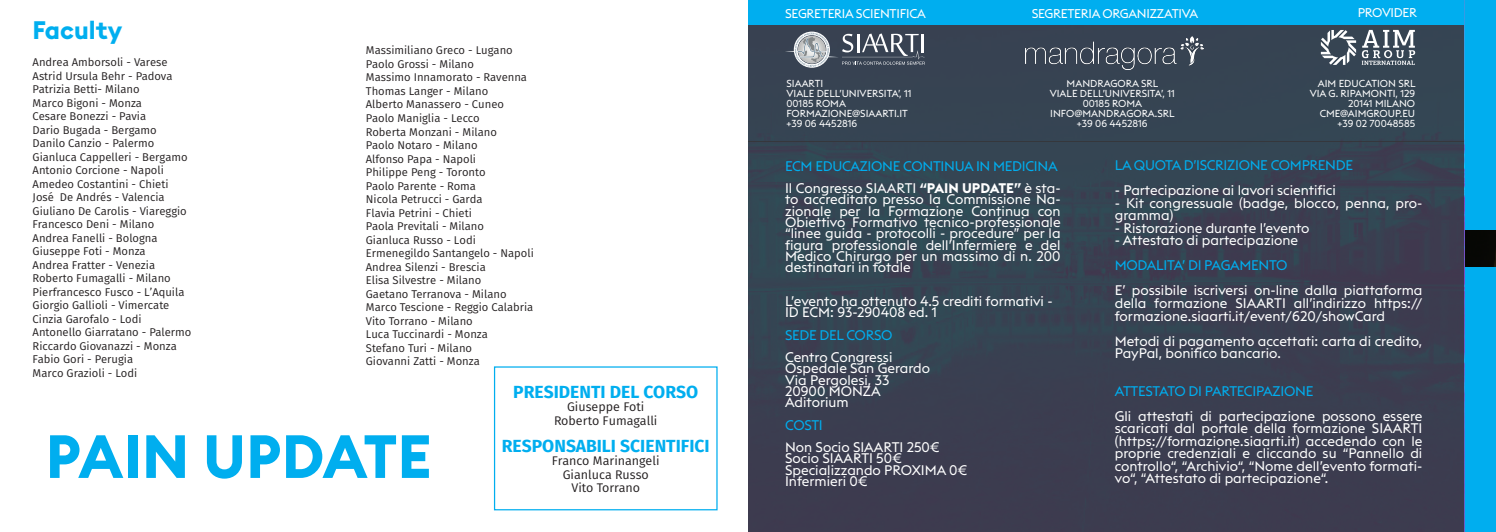
<style>
.page{position:relative;width:1496px;height:532px;background:#fff}
.page>*{position:absolute;margin:0;border:0;box-sizing:border-box;transform-origin:0 0}
.t1{font:700 60px "Euclid Square";color:#00aeef}
.t2{font:700 25px "Euclid Square";color:#00aeef}
.t3{font:700 17.5px "Fira Sans";color:#00aeef}
.t4{font:13.75px/12.5px "Euclid Triangle";color:#fff;text-align:justify}
.t5{font:13.75px "Euclid Triangle";letter-spacing:-.02em;color:#00aeef}
.t6{font:12.5px "Fira Sans";color:#231f20}
.t7{font:12.5px "Euclid Triangle";letter-spacing:-.02em;color:#fff}
.t8{font:11.25px "Fira Sans";color:#231f20}
.t9{font:10px "Euclid Triangle";color:#fff}
.s1{font-weight:700}
</style>
<div class="page">
<div style="left:1463px;top:0;width:32px;height:531px;background:#00aeef"></div>
<img style="left:1463px;top:230px;width:32px;height:36px">
<div style="left:748px;top:141px;width:715px;height:390px;background:#3a3e50"></div>
<div style="left:748px;top:22px;width:715px;height:119px;background:#364452"></div>
<img style="left:1025px;top:37px;width:178px;height:33px">
<svg style="left:1320px;top:30px;width:35px;height:35px"></svg>
<svg style="left:1361px;top:30px;width:54px;height:35px"></svg>
<div style="left:748px;top:0;width:715px;height:25px;background:#00aeef"></div>
<svg style="left:785px;top:32px;width:139px;height:36px"></svg>
<div style="left:494px;top:366px;width:223px;height:144px;border:1px solid #00aeef"></div>
<p class="t2" style="left:33px;top:14px;width:91px">Faculty</p>
<p class="t8" style="left:33px;top:54px;width:136px">Andrea Amborsoli - Varese</p>
<p class="t8" style="left:33px;top:68px;width:141px">Astrid Ursula Behr - Padova</p>
<p class="t8" style="left:33px;top:81px;width:109px">Patrizia Betti- Milano</p>
<p class="t8" style="left:33px;top:95px;width:111px">Marco Bigoni - Monza</p>
<p class="t8" style="left:33px;top:108px;width:115px">Cesare Bonezzi - Pavia</p>
<p class="t8" style="left:33px;top:122px;width:126px">Dario Bugada - Bergamo</p>
<p class="t8" style="left:33px;top:135px;width:123px">Danilo Canzio - Palermo</p>
<p class="t8" style="left:33px;top:149px;width:156px">Gianluca Cappelleri - Bergamo</p>
<p class="t8" style="left:33px;top:162px;width:133px">Antonio Corcione - Napoli</p>
<p class="t8" style="left:33px;top:176px;width:137px">Amedeo Costantini - Chieti</p>
<p class="t8" style="left:33px;top:189px;width:133px">José De Andrés - Valencia</p>
<p class="t8" style="left:33px;top:203px;width:156px">Giuliano De Carolis - Viareggio</p>
<p class="t8" style="left:33px;top:216px;width:123px">Francesco Deni - Milano</p>
<p class="t8" style="left:33px;top:230px;width:126px">Andrea Fanelli - Bologna</p>
<p class="t8" style="left:33px;top:243px;width:115px">Giuseppe Foti - Monza</p>
<p class="t8" style="left:33px;top:257px;width:124px">Andrea Fratter - Venezia</p>
<p class="t8" style="left:33px;top:270px;width:140px">Roberto Fumagalli - Milano</p>
<p class="t8" style="left:33px;top:284px;width:153px">Pierfrancesco Fusco - L’Aquila</p>
<p class="t8" style="left:33px;top:297px;width:138px">Giorgio Gallioli - Vimercate</p>
<p class="t8" style="left:33px;top:311px;width:111px">Cinzia Garofalo - Lodi</p>
<p class="t8" style="left:33px;top:324px;width:160px">Antonello Giarratano - Palermo</p>
<p class="t8" style="left:33px;top:338px;width:146px">Riccardo Giovanazzi - Monza</p>
<p class="t8" style="left:33px;top:351px;width:102px">Fabio Gori - Perugia</p>
<p class="t8" style="left:33px;top:365px;width:106px">Marco Grazioli - Lodi</p>
<p class="t8" style="left:366px;top:43px;width:148px">Massimiliano Greco - Lugano</p>
<p class="t8" style="left:366px;top:56px;width:110px">Paolo Grossi - Milano</p>
<p class="t8" style="left:366px;top:70px;width:163px">Massimo Innamorato - Ravenna</p>
<p class="t8" style="left:366px;top:83px;width:124px">Thomas Langer - Milano</p>
<p class="t8" style="left:366px;top:97px;width:140px">Alberto Manassero - Cuneo</p>
<p class="t8" style="left:366px;top:110px;width:115px">Paolo Maniglia - Lecco</p>
<p class="t8" style="left:366px;top:124px;width:133px">Roberta Monzani - Milano</p>
<p class="t8" style="left:366px;top:137px;width:113px">Paolo Notaro - Milano</p>
<p class="t8" style="left:366px;top:151px;width:112px">Alfonso Papa - Napoli</p>
<p class="t8" style="left:366px;top:164px;width:121px">Philippe Peng - Toronto</p>
<p class="t8" style="left:366px;top:178px;width:112px">Paolo Parente - Roma</p>
<p class="t8" style="left:366px;top:191px;width:118px">Nicola Petrucci - Garda</p>
<p class="t8" style="left:366px;top:205px;width:107px">Flavia Petrini - Chieti</p>
<p class="t8" style="left:366px;top:218px;width:120px">Paola Previtali - Milano</p>
<p class="t8" style="left:366px;top:232px;width:111px">Gianluca Russo - Lodi</p>
<p class="t8" style="left:366px;top:245px;width:169px">Ermenegildo Santangelo - Napoli</p>
<p class="t8" style="left:366px;top:259px;width:121px">Andrea Silenzi - Brescia</p>
<p class="t8" style="left:366px;top:272px;width:117px">Elisa Silvestre - Milano</p>
<p class="t8" style="left:366px;top:286px;width:142px">Gaetano Terranova - Milano</p>
<p class="t8" style="left:366px;top:299px;width:169px">Marco Tescione - Reggio Calabria</p>
<p class="t8" style="left:366px;top:313px;width:108px">Vito Torrano - Milano</p>
<p class="t8" style="left:366px;top:326px;width:123px">Luca Tuccinardi - Monza</p>
<p class="t8" style="left:366px;top:340px;width:108px">Stefano Turi - Milano</p>
<p class="t8" style="left:366px;top:353px;width:115px">Giovanni Zatti - Monza</p>
<p class="t1" style="left:46px;top:418px;width:387px">PAIN UPDATE</p>
<p class="t3" style="left:513px;top:379px;width:187px">PRESIDENTI DEL CORSO</p>
<p class="t6" style="left:567px;top:398px;width:79px">Giuseppe Foti</p>
<p class="t6" style="left:554px;top:411px;width:105px">Roberto Fumagalli</p>
<p class="t3" style="left:502px;top:433px;width:209px">RESPONSABILI SCIENTIFICI</p>
<p class="t6" style="left:552px;top:452px;width:109px">Franco Marinangeli</p>
<p class="t6" style="left:562px;top:465px;width:88px">Gianluca Russo</p>
<p class="t6" style="left:571px;top:479px;width:70px">Vito Torrano</p>
<p class="t7" style="left:785px;top:6px;width:142px">SEGRETERIA SCIENTIFICA</p>
<p class="t7" style="left:1031px;top:6px;width:168px">SEGRETERIA ORGANIZZATIVA</p>
<p class="t7" style="left:1357px;top:5px;width:61px">PROVIDER</p>
<p class="t9" style="left:786px;top:77px;width:38px">SIAARTI</p>
<p class="t9" style="left:786px;top:87px;width:127px">VIALE DELL’UNIVERSITA’, 11</p>
<p class="t9" style="left:786px;top:97px;width:61px">00185 ROMA</p>
<p class="t9" style="left:786px;top:107px;width:123px">FORMAZIONE@SIAARTI.IT</p>
<p class="t9" style="left:786px;top:117px;width:72px">+39 06 4452816</p>
<p class="t9" style="left:1066px;top:77px;width:93px">MANDRAGORA SRL</p>
<p class="t9" style="left:1049px;top:87px;width:127px">VIALE DELL’UNIVERSITA’, 11</p>
<p class="t9" style="left:1082px;top:97px;width:61px">00185 ROMA</p>
<p class="t9" style="left:1050px;top:107px;width:126px">INFO@MANDRAGORA.SRL</p>
<p class="t9" style="left:1076px;top:117px;width:72px">+39 06 4452816</p>
<p class="t9" style="left:1317px;top:77px;width:99px">AIM EDUCATION SRL</p>
<p class="t9" style="left:1309px;top:87px;width:107px">VIA G. RIPAMONTI, 129</p>
<p class="t9" style="left:1347px;top:97px;width:69px">20141 MILANO</p>
<p class="t9" style="left:1319px;top:107px;width:97px">CME@AIMGROUP.EU</p>
<p class="t9" style="left:1337px;top:117px;width:79px">+39 02 70048585</p>
<p class="t5" style="left:785px;top:157px;width:274px">ECM EDUCAZIONE CONTINUA IN MEDICINA</p>
<p class="t4" style="left:785px;top:182px;width:277px;line-height:11.2px">Il Congresso SIAARTI <span class="s1">“PAIN UPDATE”</span> è sta&shy;to accreditato presso la Commissione Na&shy;zionale per la Formazione Continua con Obiettivo Formativo tecnico-professionale “linee guida - protocolli - procedure” per la figura professionale dell’Infermiere e del Medico Chirurgo per un massimo di n. 200 destinatari in totale</p>
<p class="t4" style="left:785px;top:294px;width:269px">L’evento ha ottenuto 4.5 crediti formativi -</p>
<p class="t4" style="left:785px;top:306px;width:153px">ID ECM: 93-290408 ed. 1</p>
<p class="t5" style="left:785px;top:326px;width:109px">SEDE DEL CORSO</p>
<p class="t4" style="left:785px;top:351px;width:109px">Centro Congressi</p>
<p class="t4" style="left:785px;top:362px;width:146px">Ospedale San Gerardo</p>
<p class="t4" style="left:785px;top:373px;width:106px">Via Pergolesi, 33</p>
<p class="t4" style="left:785px;top:384px;width:97px">20900 MONZA</p>
<p class="t4" style="left:785px;top:396px;width:65px">Aditorium</p>
<p class="t5" style="left:785px;top:416px;width:39px">COSTI</p>
<p class="t4" style="left:785px;top:441px;width:156px">Non Socio SIAARTI 250€</p>
<p class="t4" style="left:785px;top:452px;width:118px">Socio SIAARTI 50€</p>
<p class="t4" style="left:785px;top:463px;width:184px">Specializzando PROXIMA 0€</p>
<p class="t4" style="left:785px;top:474px;width:84px">Infermieri 0€</p>
<p class="t5" style="left:1114px;top:157px;width:240px">LA QUOTA D’ISCRIZIONE COMPRENDE</p>
<p class="t4" style="left:1114px;top:184px;width:223px">- Partecipazione ai lavori scientifici</p>
<p class="t4" style="left:1114px;top:197px;width:309px">- Kit congressuale (badge, blocco, penna, pro&shy;gramma)</p>
<p class="t4" style="left:1114px;top:222px;width:196px">- Ristorazione durante l’evento</p>
<p class="t4" style="left:1114px;top:234px;width:185px">- Attestato di partecipazione</p>
<p class="t5" style="left:1114px;top:257px;width:174px">MODALITA’ DI PAGAMENTO</p>
<p class="t4" style="left:1114px;top:284px;width:309px">E’ possibile iscriversi on-line dalla piattaforma della formazione SIAARTI all’indirizzo https:// formazione.siaarti.it/event/620/showCard</p>
<p class="t4" style="left:1114px;top:334px;width:309px">Metodi di pagamento accettati: carta di credito,<br>PayPal, bonifico bancario.</p>
<p class="t5" style="left:1114px;top:382px;width:200px">ATTESTATO DI PARTECIPAZIONE</p>
<p class="t4" style="left:1114px;top:409px;width:309px">Gli attestati di partecipazione possono essere scaricati dal portale della formazione SIAARTI (https://formazione.siaarti.it) accedendo con le proprie credenziali e cliccando su “Pannello di controllo“, “Archivio“, “Nome dell’evento formati&shy;vo“, “Attestato di partecipazione“.</p>
</div>
